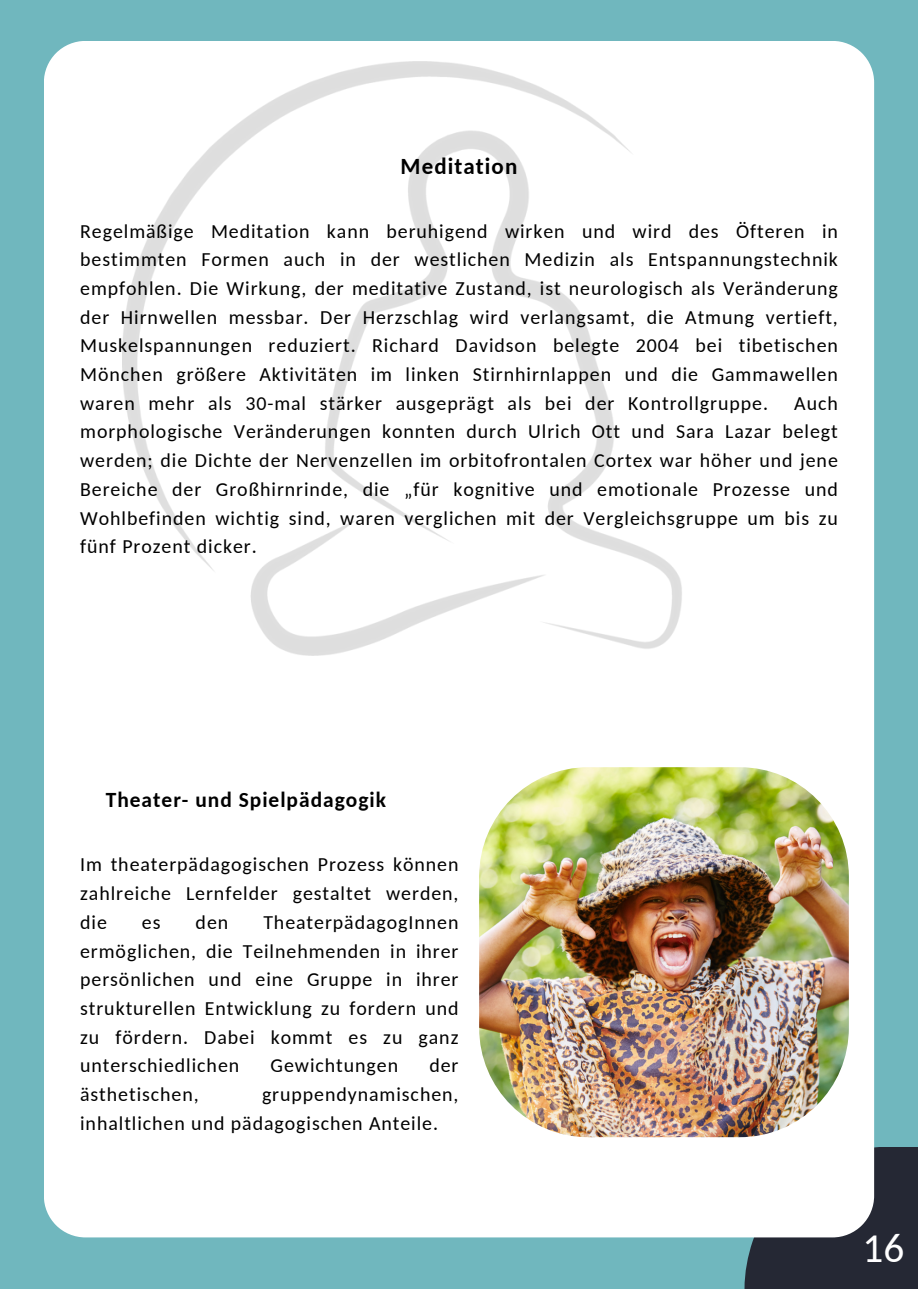
<style>
.page{position:relative;width:918px;height:1289px;background:#fff}
.page>*{position:absolute;margin:0;border:0;box-sizing:border-box;transform-origin:0 0}
.t1{font:41.25px "Carlito";color:#fff}
.t2{font:700 22.95px "Carlito";letter-spacing:.05em;color:#000}
.t3{font:700 21.45px "Carlito";letter-spacing:.05em;color:#000}
.t4{font:19.95px/28.7px "Carlito";letter-spacing:.045em;color:#000;text-align:justify}
</style>
<div class="page">
<div style="left:0;top:0;width:918px;height:1288px;background:#70b7be"></div>
<div style="left:745px;top:1146px;width:173px;height:142px;background:#252834"></div>
<div style="left:44px;top:41px;width:830px;height:1196px;background:#fff"></div>
<img style="left:123px;top:61px;width:560px;height:594px">
<img style="left:479px;top:767px;width:370px;height:369px;border-radius:109px">
<p class="t2" style="left:401px;top:157px;width:118px">Meditation</p>
<p class="t4" style="left:80px;top:218px;width:759px">Regelmäßige Meditation kann beruhigend wirken und wird des Öfteren in bestimmten Formen auch in der westlichen Medizin als Entspannungstechnik empfohlen. Die Wirkung, der meditative Zustand, ist neurologisch als Veränderung der Hirnwellen messbar. Der Herzschlag wird verlangsamt, die Atmung vertieft, Muskelspannungen reduziert. Richard Davidson belegte 2004 bei tibetischen Mönchen größere Aktivitäten im linken Stirnhirnlappen und die Gammawellen waren mehr als 30-mal stärker ausgeprägt als bei der Kontrollgruppe.</p>
<p class="t4" style="left:80px;top:390px;width:759px;text-indent:714px">Auch morphologische Veränderungen konnten durch Ulrich Ott und Sara Lazar belegt werden; die Dichte der Nervenzellen im orbitofrontalen Cortex war höher und jene Bereiche der Großhirnrinde, die „für kognitive und emotionale Prozesse und Wohlbefinden wichtig sind, waren verglichen mit der Vergleichsgruppe um bis zu fünf Prozent dicker.</p>
<p class="t3" style="left:106px;top:791px;width:282px">Theater- und Spielpädagogik</p>
<p class="t4" style="left:80px;top:852px;width:380px">Im theaterpädagogischen Prozess können zahlreiche Lernfelder gestaltet werden, die</p>
<p class="t4" style="left:80px;top:909px;width:380px;text-indent:183px">TheaterpädagogInnen ermöglichen, die Teilnehmenden in ihrer persönlichen und eine Gruppe in ihrer strukturellen Entwicklung zu fordern und zu fördern. Dabei kommt es zu ganz unterschiedlichen</p>
<p class="t4" style="left:142px;top:909px;width:20px">es</p>
<p class="t4" style="left:196px;top:909px;width:34px">den</p>
<p class="t4" style="left:271px;top:1052px;width:129px">Gewichtungen</p>
<p class="t4" style="left:429px;top:1052px;width:31px">der</p>
<p class="t4" style="left:80px;top:1081px;width:120px">ästhetischen,</p>
<p class="t4" style="left:80px;top:1081px;width:380px;text-indent:182px">gruppendynamischen, inhaltlichen und pädagogischen Anteile.</p>
<p class="t1" style="left:863px;top:1231px;width:43px">16</p>
</div>
